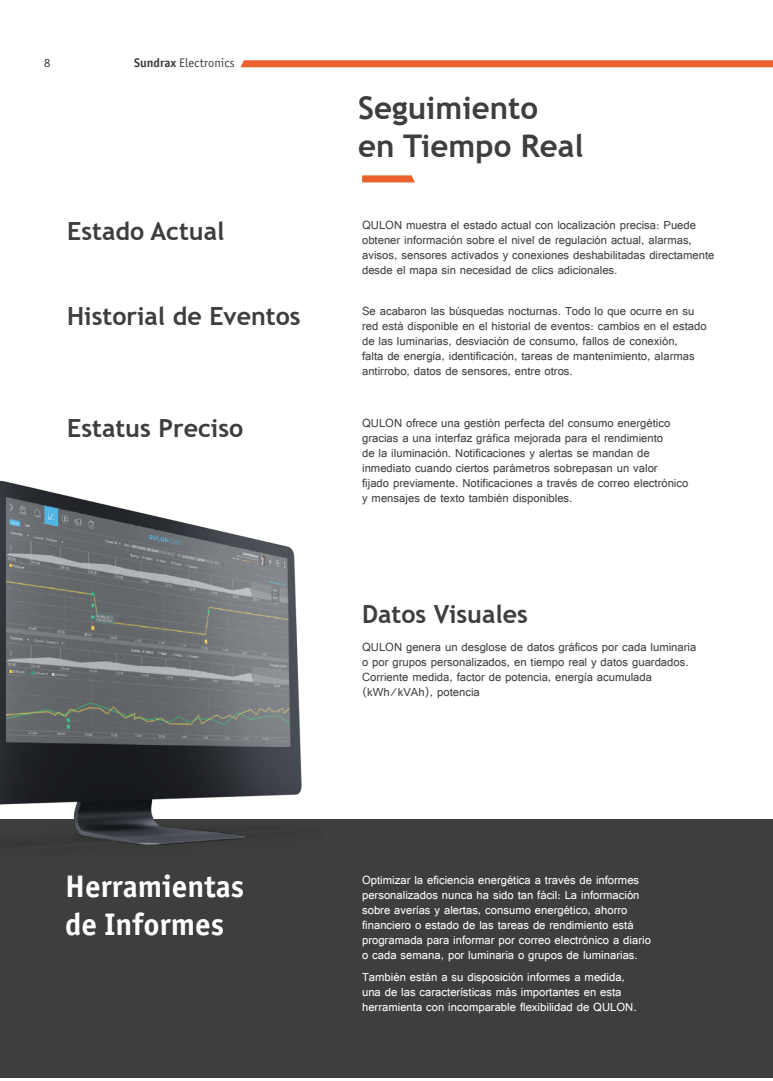
<style>
.page{position:relative;width:773px;height:1081px;background:#fff}
.page>*{position:absolute;margin:0;border:0;box-sizing:border-box;transform-origin:0 0}
.t1{font:700 31.25px/37.5px "Trebuchet MS";color:#3e3e3f}
.t2{font:700 31.25px/37.5px "Officina Sans C";color:#fff}
.t3{font:700 25px "Trebuchet MS";color:#3e3e3f}
.t4{font:12.5px/15px "Raavi";color:#424042}
.t5{font:12.5px/15px "Raavi";color:#fff}
.t6{font:12.5px "Officina Sans C";color:#3e3e3f}
.s1{font-weight:700}
</style>
<div class="page">
<div style="left:0;top:819px;width:772px;height:259px;background:#3e3e3f"></div>
<img style="left:0;top:480px;width:302px;height:365px">
<svg style="left:362px;top:175px;width:53px;height:7px"></svg>
<svg style="left:240px;top:60px;width:532px;height:7px;background:#ea6937"></svg>
<p class="t6" style="left:44px;top:56px;width:8px">8</p>
<p class="t6" style="left:134px;top:56px;width:102px"><span class="s1">Sundrax</span> Electronics</p>
<h1 class="t1" style="left:358px;top:90px;width:227px">Seguimiento<br>en Tiempo Real</h1>
<h2 class="t3" style="left:67px;top:215px;width:159px">Estado Actual</h2>
<p class="t4" style="left:362px;top:217px;width:354px">QULON muestra el estado actual con localización precisa: Puede obtener información sobre el nivel de regulación actual, alarmas, avisos, sensores activados y conexiones deshabilitadas directamente desde el mapa sin necesidad de clics adicionales.</p>
<h2 class="t3" style="left:67px;top:300px;width:235px">Historial de Eventos</h2>
<p class="t4" style="left:362px;top:303px;width:346px">Se acabaron las búsquedas nocturnas. Todo lo que ocurre en su red está disponible en el historial de eventos: cambios en el estado de las luminarias, desviación de consumo, fallos de conexión,<br>falta de energía, identificación, tareas de mantenimiento, alarmas antirrobo, datos de sensores, entre otros.</p>
<h2 class="t3" style="left:67px;top:412px;width:178px">Estatus Preciso</h2>
<p class="t4" style="left:362px;top:415px;width:328px">QULON ofrece una gestión perfecta del consumo energético gracias a una interfaz gráfica mejorada para el rendimiento<br>de la iluminación. Notificaciones y alertas se mandan de inmediato cuando ciertos parámetros sobrepasan un valor<br>fijado previamente. Notificaciones a través de correo electrónico y mensajes de texto también disponibles.</p>
<h2 class="t3" style="left:362px;top:598px;width:167px">Datos Visuales</h2>
<p class="t4" style="left:362px;top:639px;width:336px">QULON genera un desglose de datos gráficos por cada luminaria o por grupos personalizados, en tiempo real y datos guardados.<br>Corriente medida, factor de potencia, energía acumulada (kWh/kVAh), potencia</p>
<h1 class="t2" style="left:65px;top:868px;width:180px">Herramientas de Informes</h1>
<p class="t5" style="left:362px;top:872px;width:290px">Optimizar la eficiencia energética a través de informes personalizados nunca ha sido tan fácil: La información sobre averías y alertas, consumo energético, ahorro financiero o estado de las tareas de rendimiento está programada para informar por correo electrónico a diario o cada semana, por luminaria o grupos de luminarias.</p>
<p class="t5" style="left:362px;top:969px;width:276px">También están a su disposición informes a medida, una de las características más importantes en esta herramienta con incomparable flexibilidad de QULON.</p>
</div>
